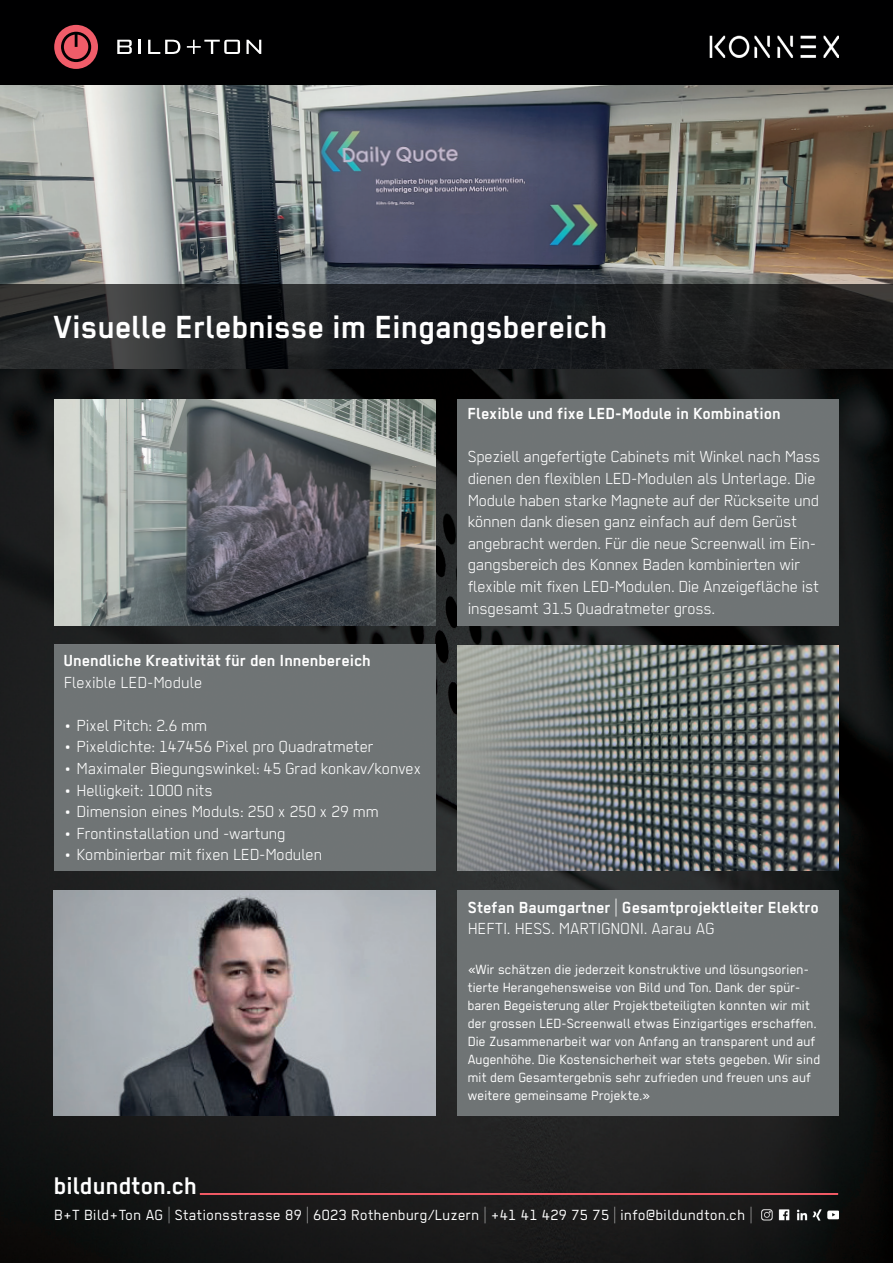
<style>
.page{position:relative;width:893px;height:1263px;background:#fff}
.page>*{position:absolute;margin:0;border:0;box-sizing:border-box;transform-origin:0 0}
.t1{font:700 36px "Regular";color:#fff}
.t2{font:700 27px "Regular";color:#fff}
.t3{font:300 18px/21.6px "Regular";letter-spacing:-.01em;color:#fff}
.t4{font:700 18px "Regular";color:#fff}
.t5{font:16.5px "Regular";letter-spacing:.02em;color:#fff}
.t6{font:15px/18px "Regular";color:#fff}
</style>
<div class="page">
<img style="left:0;top:85px;width:893px;height:200px">
<div style="left:0;top:0;width:893px;height:85px;background:#000001"></div>
<img style="left:0;top:285px;width:893px;height:978px">
<img style="left:54px;top:400px;width:381px;height:225px">
<div style="left:54px;top:645px;width:381px;height:225px;background:#6f7475"></div>
<div style="left:458px;top:400px;width:381px;height:225px;background:#6f7475"></div>
<img style="left:458px;top:645px;width:381px;height:225px">
<div style="left:458px;top:890px;width:381px;height:226px;background:#6f7475"></div>
<img style="left:54px;top:890px;width:381px;height:226px">
<div style="left:200px;top:1193px;width:638px;height:1px;border:1px solid #f05c69"></div>
<img style="left:777px;top:1208px;width:62px;height:15px">
<svg style="left:762px;top:1210px;width:10px;height:10px"></svg>
<svg style="left:117px;top:40px;width:15px;height:14px"></svg>
<hr style="left:138px;top:40px;width:3px;height:14px;background:#fff">
<svg style="left:148px;top:40px;width:32px;height:14px"></svg>
<svg style="left:187px;top:40px;width:53px;height:14px"></svg>
<svg style="left:246px;top:40px;width:15px;height:14px"></svg>
<svg style="left:54px;top:25px;width:44px;height:44px"></svg>
<div style="left:64px;top:35px;width:24px;height:24px;background:#f05c69;border-radius:12px"></div>
<img style="left:709px;top:36px;width:130px;height:21px">
<h1 class="t1" style="left:54px;top:308px;width:556px">Visuelle Erlebnisse im Eingangsbereich</h1>
<p class="t4" style="left:64px;top:651px;width:309px">Unendliche Kreativität für den Innenbereich</p>
<p class="t3" style="left:64px;top:671px;width:140px">Flexible LED-Module</p>
<p class="t3" style="left:64px;top:714px;width:145px">• Pixel Pitch: 2.6 mm</p>
<p class="t3" style="left:64px;top:736px;width:311px">• Pixeldichte: 147456 Pixel pro Quadratmeter</p>
<p class="t3" style="left:64px;top:757px;width:359px">• Maximaler Biegungswinkel: 45 Grad konkav/konvex</p>
<p class="t3" style="left:64px;top:779px;width:150px">• Helligkeit: 1000 nits</p>
<p class="t3" style="left:64px;top:801px;width:317px">• Dimension eines Moduls: 250 x 250 x 29 mm</p>
<p class="t3" style="left:64px;top:822px;width:223px">• Frontinstallation und -wartung</p>
<p class="t3" style="left:64px;top:844px;width:260px">• Kombinierbar mit fixen LED-Modulen</p>
<h2 class="t2" style="left:54px;top:1171px;width:145px">bildundton.ch</h2>
<p class="t4" style="left:468px;top:404px;width:315px">Flexible und fixe LED-Module in Kombination</p>
<p class="t3" style="left:468px;top:446px;width:354px">Speziell angefertigte Cabinets mit Winkel nach Mass dienen den flexiblen LED-Modulen als Unterlage. Die Module haben starke Magnete auf der Rückseite und können dank diesen ganz einfach auf dem Gerüst angebracht werden. Für die neue Screenwall im Ein&shy;gangsbereich des Konnex Baden kombinierten wir flexible mit fixen LED-Modulen. Die Anzeigefläche ist insgesamt 31.5 Quadratmeter gross.</p>
<p class="t4" style="left:468px;top:897px;width:353px">Stefan Baumgartner | Gesamtprojektleiter Elektro</p>
<p class="t3" style="left:468px;top:918px;width:248px">HEFTI. HESS. MARTIGNONI. Aarau AG</p>
<p class="t6" style="left:468px;top:960px;width:354px">«Wir schätzen die jederzeit konstruktive und lösungsorien&shy;tierte Herangehensweise von Bild und Ton. Dank der spür&shy;baren Begeisterung aller Projektbeteiligten konnten wir mit der grossen LED-Screenwall etwas Einzigartiges erschaffen.<br>Die Zusammenarbeit war von Anfang an transparent und auf Augenhöhe. Die Kostensicherheit war stets gegeben. Wir sind mit dem Gesamtergebnis sehr zufrieden und freuen uns auf weitere gemeinsame Projekte.»</p>
<p class="t5" style="left:54px;top:1206px;width:700px">B+T Bild+Ton AG | Stationsstrasse 89 | 6023 Rothenburg/Luzern | +41 41 429 75 75 | info@bildundton.ch |</p>
</div>
